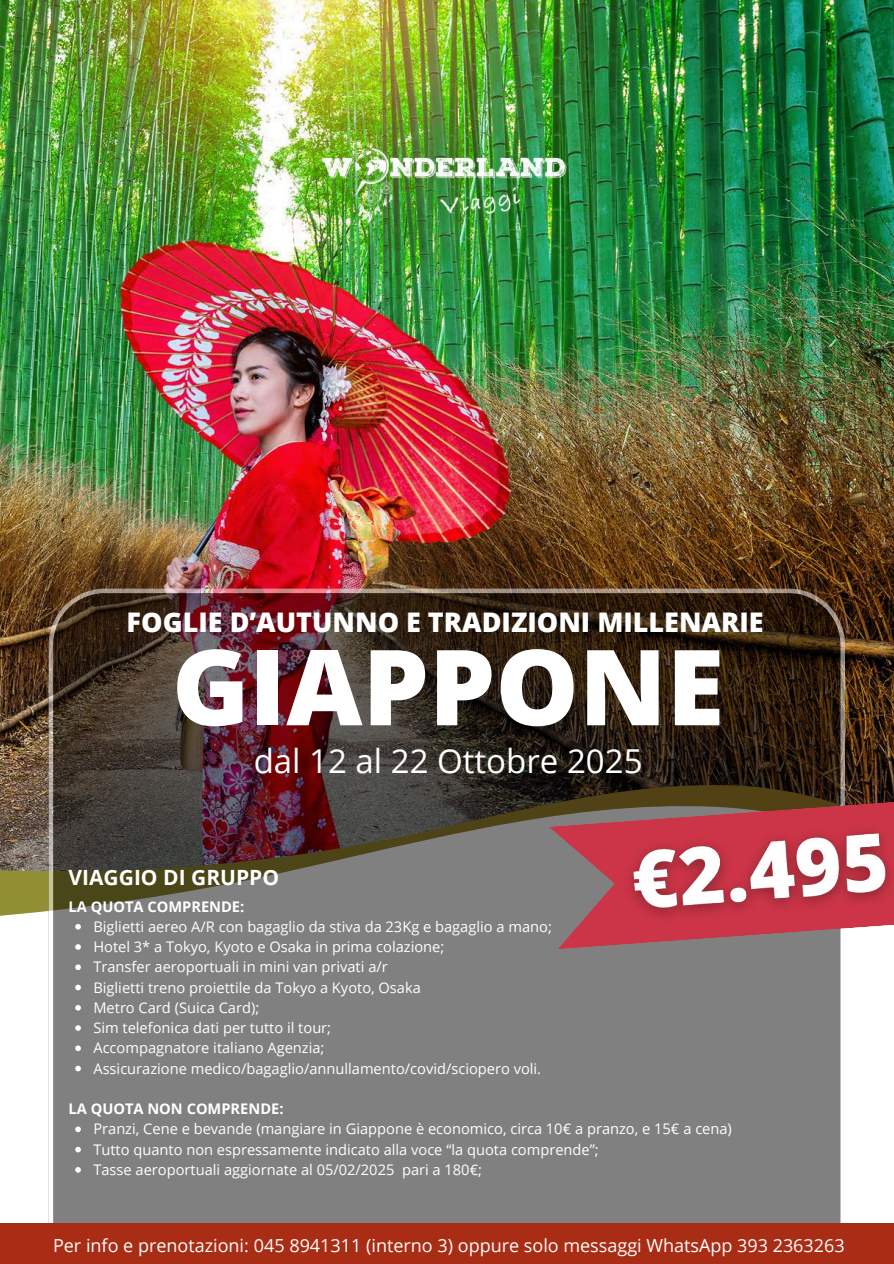
<style>
.page{position:relative;width:894px;height:1264px;background:#fff}
.page>*{position:absolute;margin:0;border:0;box-sizing:border-box;transform-origin:0 0}
.t1{font:800 105px "Open Sans";color:#fff}
.t2{font:33px "Open Sans";color:#fff}
.t3{font:800 27px "Open Sans";color:#fff}
.t4{font:700 21px "Open Sans";color:#fff}
.t5{font:18px "Open Sans";color:#fff}
.t6{font:14.7px/20.2px "Open Sans";color:#fff}
.t7{font:700 14.7px "Open Sans";color:#fff}
</style>
<div class="page">
<img style="left:0;top:0;width:893px;height:779px">
<svg style="left:0;top:799px;width:893px;height:423px"></svg>
<svg style="left:49px;top:588px;width:795px;height:634px;background:#655c58"></svg>
<svg style="left:75px;top:923px;width:6px;height:6px"></svg>
<svg style="left:75px;top:944px;width:6px;height:5px"></svg>
<svg style="left:75px;top:964px;width:6px;height:6px"></svg>
<svg style="left:75px;top:984px;width:6px;height:6px"></svg>
<svg style="left:75px;top:1004px;width:6px;height:6px"></svg>
<svg style="left:75px;top:1025px;width:6px;height:5px"></svg>
<svg style="left:75px;top:1045px;width:6px;height:6px"></svg>
<svg style="left:75px;top:1065px;width:6px;height:6px"></svg>
<svg style="left:75px;top:1126px;width:6px;height:6px"></svg>
<svg style="left:75px;top:1146px;width:6px;height:6px"></svg>
<svg style="left:75px;top:1166px;width:6px;height:6px"></svg>
<div style="left:0;top:1222px;width:893px;height:41px;background:#a92d15"></div>
<svg style="left:548px;top:800px;width:345px;height:149px;background:#966b6c"></svg>
<img style="left:318px;top:137px;width:252px;height:94px">
<img style="left:608px;top:802px;width:285px;height:132px">
<h3 class="t3" style="left:127px;top:603px;width:638px">FOGLIE D’AUTUNNO E TRADIZIONI MILLENARIE</h3>
<h1 class="t1" style="left:172px;top:613px;width:553px">GIAPPONE</h1>
<h2 class="t2" style="left:254px;top:737px;width:390px">dal 12 al 22 Ottobre 2025</h2>
<h3 class="t4" style="left:68px;top:862px;width:212px">VIAGGIO DI GRUPPO</h3>
<p class="t7" style="left:68px;top:895px;width:177px">LA QUOTA COMPRENDE:</p>
<p class="t6" style="left:93px;top:916px;width:460px">Biglietti aereo A/R con bagaglio da stiva da 23Kg e bagaglio a mano; Hotel 3* a Tokyo, Kyoto e Osaka in prima colazione;<br>Transfer aeroportuali in mini van privati a/r<br>Biglietti treno proiettile da Tokyo a Kyoto, Osaka<br>Metro Card (Suica Card);<br>Sim telefonica dati per tutto il tour;<br>Accompagnatore italiano Agenzia;<br>Assicurazione medico/bagaglio/annullamento/covid/sciopero voli.</p>
<p class="t7" style="left:68px;top:1098px;width:216px">LA QUOTA NON COMPRENDE:</p>
<p class="t6" style="left:93px;top:1118px;width:640px">Pranzi, Cene e bevande (mangiare in Giappone è economico, circa 10€ a pranzo, e 15€ a cena)<br>Tutto quanto non espressamente indicato alla voce “la quota comprende”;<br>Tasse aeroportuali aggiornate al 05/02/2025 pari a 180€;</p>
<p class="t5" style="left:53px;top:1232px;width:793px">Per info e prenotazioni: 045 8941311 (interno 3) oppure solo messaggi WhatsApp 393 2363263</p>
</div>
